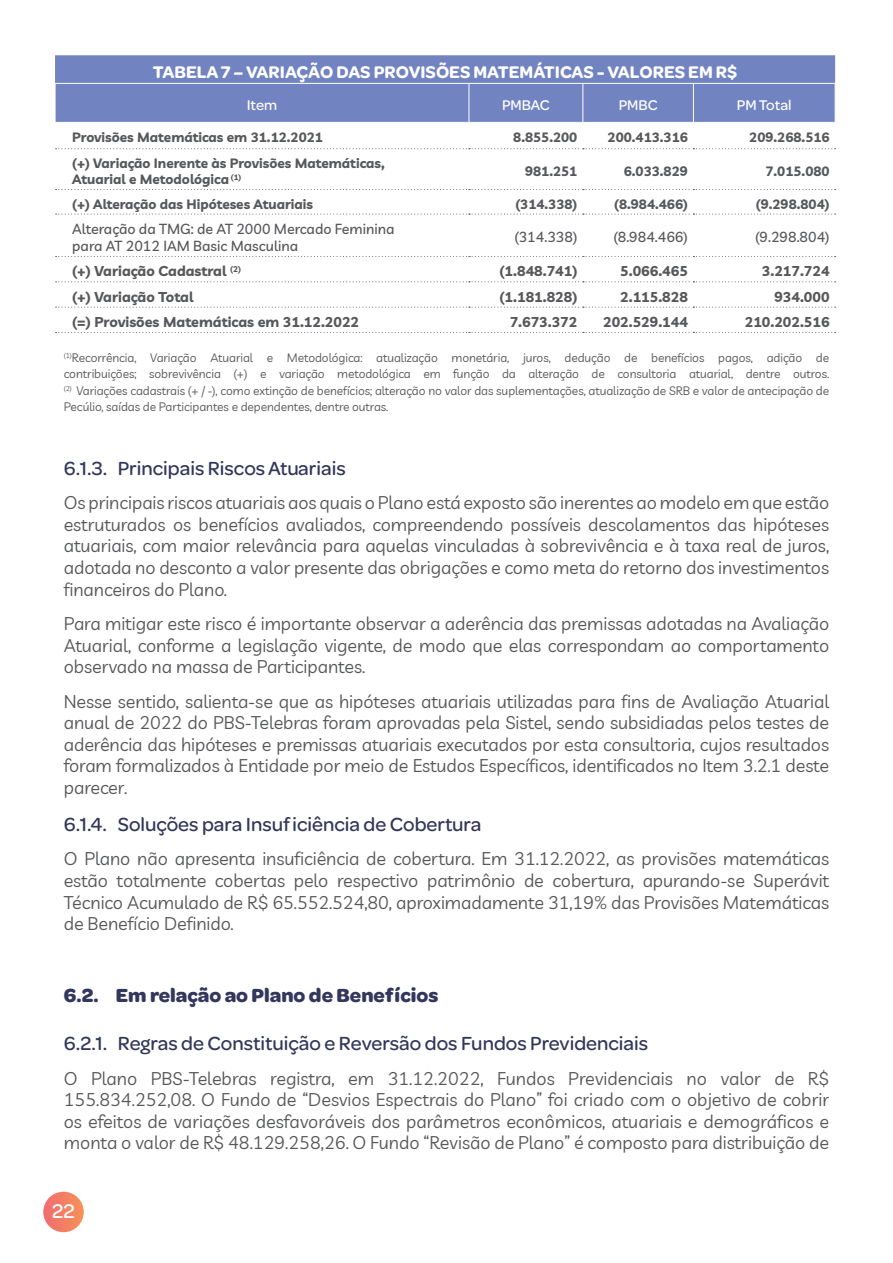
<style>
.page{position:relative;width:893px;height:1263px;background:#fff}
.page>*{position:absolute;margin:0;border:0;box-sizing:border-box;transform-origin:0 0}
.t1{font:500 21px "Omnes Georgian";color:#fff}
.Texto_Corrido{font:500 20.25px "Omnes Georgian";color:#32375b}
.Texto_Corrido-2{font:700 20.25px "Omnes Georgian";color:#32375b}
.Texto_Corrido-3{font:18px/21.6px "Livvic";letter-spacing:-.005em;color:#57585a;text-align:justify}
.Título_Tabela{font:600 18px "Omnes Georgian";color:#fff}
.Título_Tabela-2{font:500 15px "Omnes Georgian";color:#fff}
.Texto_Tabela{font:700 14.25px "Livvic";color:#57585a}
.Texto_Tabela-2{font:500 14.25px "Livvic";color:#57585a}
.Texto_Tabela-3{font:700 13.5px "Livvic";color:#57585a}
.Texto_Corrido-4{font:12px/16.5px "Livvic";letter-spacing:-.005em;color:#57585a;text-align:justify}
</style>
<div class="page">
<div style="left:43px;top:1192px;width:41px;height:40px;background:linear-gradient(to right,#f26f74,#f69259);border-radius:50%"></div>
<div style="left:55px;top:55px;width:780px;height:67px;background:#7183c1"></div>
<hr style="left:469px;top:84px;width:1px;height:38px;background:#fff">
<svg style="left:56px;top:148px;width:780px;height:1px"></svg>
<svg style="left:56px;top:189px;width:780px;height:1px"></svg>
<svg style="left:56px;top:214px;width:780px;height:1px"></svg>
<svg style="left:56px;top:256px;width:780px;height:1px"></svg>
<svg style="left:56px;top:281px;width:780px;height:1px"></svg>
<svg style="left:56px;top:307px;width:780px;height:1px"></svg>
<svg style="left:56px;top:332px;width:780px;height:1px"></svg>
<hr style="left:583px;top:83px;width:110px;height:1px;background:#fff">
<hr style="left:583px;top:84px;width:1px;height:38px;background:#fff">
<hr style="left:693px;top:83px;width:142px;height:1px;background:#fff">
<hr style="left:693px;top:84px;width:1px;height:38px;background:#fff">
<hr style="left:55px;top:83px;width:414px;height:1px;background:#fff">
<hr style="left:55px;top:84px;width:1px;height:38px;background:#fff">
<hr style="left:469px;top:83px;width:114px;height:1px;background:#fff">
<p class="Título_Tabela" style="left:153px;top:59px;width:586px">TABELA 7 – VARIAÇÃO DAS PROVISÕES MATEMÁTICAS - VALORES EM R$</p>
<p class="Título_Tabela-2" style="left:247px;top:95px;width:32px">Item</p>
<p class="Título_Tabela-2" style="left:502px;top:95px;width:49px">PMBAC</p>
<p class="Título_Tabela-2" style="left:619px;top:95px;width:40px">PMBC</p>
<p class="Título_Tabela-2" style="left:737px;top:95px;width:56px">PM Total</p>
<p class="Texto_Tabela-3" style="left:72px;top:127px;width:252px">Provisões Matemáticas em 31.12.2021</p>
<p class="Texto_Tabela-3" style="left:513px;top:127px;width:66px">8.855.200</p>
<p class="Texto_Tabela-3" style="left:608px;top:127px;width:82px">200.413.316</p>
<p class="Texto_Tabela-3" style="left:749px;top:127px;width:82px">209.268.516</p>
<p class="Texto_Tabela-3" style="left:72px;top:152px;width:314px">(+) Variação Inerente às Provisões Matemáticas,</p>
<p class="Texto_Tabela-3" style="left:72px;top:169px;width:171px">Atuarial e Metodológica <sup>(1)</sup></p>
<p class="Texto_Tabela-3" style="left:525px;top:161px;width:54px">981.251</p>
<p class="Texto_Tabela-3" style="left:624px;top:161px;width:66px">6.033.829</p>
<p class="Texto_Tabela-3" style="left:765px;top:161px;width:66px">7.015.080</p>
<p class="Texto_Tabela-3" style="left:72px;top:193px;width:242px">(+) Alteração das Hipóteses Atuariais</p>
<p class="Texto_Tabela-3" style="left:515px;top:193px;width:63px">(314.338)</p>
<p class="Texto_Tabela-3" style="left:614px;top:193px;width:75px">(8.984.466)</p>
<p class="Texto_Tabela-3" style="left:756px;top:193px;width:75px">(9.298.804)</p>
<p class="Texto_Tabela-2" style="left:72px;top:218px;width:324px">Alteração da TMG: de AT 2000 Mercado Feminina</p>
<p class="Texto_Tabela-2" style="left:72px;top:235px;width:227px">para AT 2012 IAM Basic Masculina</p>
<p class="Texto_Tabela-2" style="left:514px;top:227px;width:65px">(314.338)</p>
<p class="Texto_Tabela-2" style="left:613px;top:227px;width:76px">(8.984.466)</p>
<p class="Texto_Tabela-2" style="left:755px;top:227px;width:76px">(9.298.804)</p>
<p class="Texto_Tabela" style="left:72px;top:260px;width:170px">(+) Variação Cadastral <sup>(2)</sup></p>
<p class="Texto_Tabela" style="left:500px;top:260px;width:79px">(1.848.741)</p>
<p class="Texto_Tabela" style="left:620px;top:260px;width:69px">5.066.465</p>
<p class="Texto_Tabela" style="left:762px;top:260px;width:69px">3.217.724</p>
<p class="Texto_Tabela" style="left:72px;top:285px;width:123px">(+) Variação Total</p>
<p class="Texto_Tabela" style="left:500px;top:285px;width:79px">(1.181.828)</p>
<p class="Texto_Tabela" style="left:620px;top:285px;width:69px">2.115.828</p>
<p class="Texto_Tabela" style="left:774px;top:285px;width:57px">934.000</p>
<p class="Texto_Tabela" style="left:72px;top:311px;width:288px">(=) Provisões Matemáticas em 31.12.2022</p>
<p class="Texto_Tabela" style="left:510px;top:311px;width:69px">7.673.372</p>
<p class="Texto_Tabela" style="left:603px;top:311px;width:86px">202.529.144</p>
<p class="Texto_Tabela" style="left:745px;top:311px;width:86px">210.202.516</p>
<p class="Texto_Corrido-4" style="left:64px;top:349px;width:767px"><sup>(1)</sup>Recorrência, Variação Atuarial e Metodológica: atualização monetária, juros, dedução de benefícios pagos, adição de contribuições; sobrevivência (+) e variação metodológica em função da alteração de consultoria atuarial, dentre outros. <sup>(2)</sup> Variações cadastrais (+ / -), como extinção de benefícios; alteração no valor das suplementações, atualização de SRB e valor de antecipação de Pecúlio, saídas de Participantes e dependentes, dentre outras.</p>
<p class="Texto_Corrido" style="left:64px;top:454px;width:283px">6.1.3. Principais Riscos Atuariais</p>
<p class="Texto_Corrido-3" style="left:64px;top:491px;width:767px">Os principais riscos atuariais aos quais o Plano está exposto são inerentes ao modelo em que estão estruturados os benefícios avaliados, compreendendo possíveis descolamentos das hipóteses atuariais, com maior relevância para aquelas vinculadas à sobrevivência e à taxa real de juros, adotada no desconto a valor presente das obrigações e como meta do retorno dos investimentos financeiros do Plano.</p>
<p class="Texto_Corrido-3" style="left:64px;top:612px;width:767px">Para mitigar este risco é importante observar a aderência das premissas adotadas na Avaliação Atuarial, conforme a legislação vigente, de modo que elas correspondam ao comportamento observado na massa de Participantes.</p>
<p class="Texto_Corrido-3" style="left:64px;top:689px;width:767px">Nesse sentido, salienta-se que as hipóteses atuariais utilizadas para fins de Avaliação Atuarial anual de 2022 do PBS-Telebras foram aprovadas pela Sistel, sendo subsidiadas pelos testes de aderência das hipóteses e premissas atuariais executados por esta consultoria, cujos resultados foram formalizados à Entidade por meio de Estudos Específicos, identificados no Item 3.2.1 deste parecer.</p>
<p class="Texto_Corrido" style="left:64px;top:810px;width:419px">6.1.4. Soluções para Insuficiência de Cobertura</p>
<p class="Texto_Corrido-3" style="left:64px;top:847px;width:767px">O Plano não apresenta insuficiência de cobertura. Em 31.12.2022, as provisões matemáticas estão totalmente cobertas pelo respectivo patrimônio de cobertura, apurando-se Superávit Técnico Acumulado de R$ 65.552.524,80, aproximadamente 31,19% das Provisões Matemáticas de Benefício Definido.</p>
<p class="Texto_Corrido-2" style="left:64px;top:980px;width:376px">6.2. Em relação ao Plano de Benefícios</p>
<p class="Texto_Corrido" style="left:64px;top:1030px;width:586px">6.2.1. Regras de Constituição e Reversão dos Fundos Previdenciais</p>
<p class="Texto_Corrido-3" style="left:64px;top:1066px;width:767px">O Plano PBS-Telebras registra, em 31.12.2022, Fundos Previdenciais no valor de R$ 155.834.252,08. O Fundo de “Desvios Espectrais do Plano” foi criado com o objetivo de cobrir os efeitos de variações desfavoráveis dos parâmetros econômicos, atuariais e demográficos e monta o valor de R$ 48.129.258,26. O Fundo “Revisão de Plano” é composto para distribuição de</p>
<p class="t1" style="left:52px;top:1197px;width:24px">22</p>
</div>
